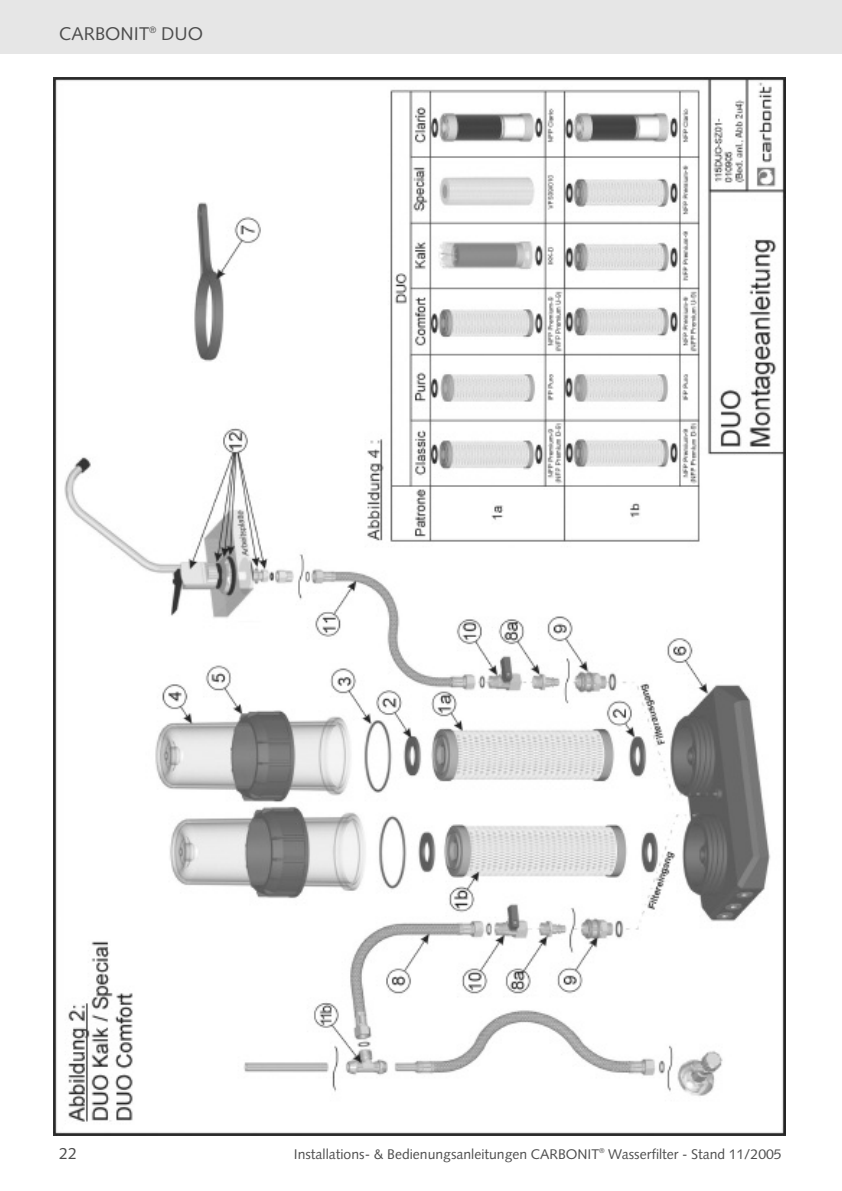
<style>
.page{position:relative;width:842px;height:1191px;background:#fff}
.page>*{position:absolute;margin:0;border:0;box-sizing:border-box;transform-origin:0 0}
.t1{font:18.4px "Syntax";color:#4d4d4d}
.t2{font:16px "Syntax";color:#4d4d4d}
.t3{font:14px "Syntax";color:#4d4d4d}
</style>
<div class="page">
<div style="left:0;top:0;width:842px;height:54px;background:#e6e6e6"></div>
<img style="left:54px;top:78px;width:732px;height:1057px">
<h1 class="t1" style="left:59px;top:26px;width:145px">CARBONIT<sup>®</sup> DUO</h1>
<p class="t2" style="left:59px;top:1146px;width:19px">22</p>
<p class="t3" style="left:294px;top:1148px;width:489px">Installations- &amp; Bedienungsanleitungen CARBONIT<sup>®</sup> Wasserfilter - Stand 11/2005</p>
</div>
